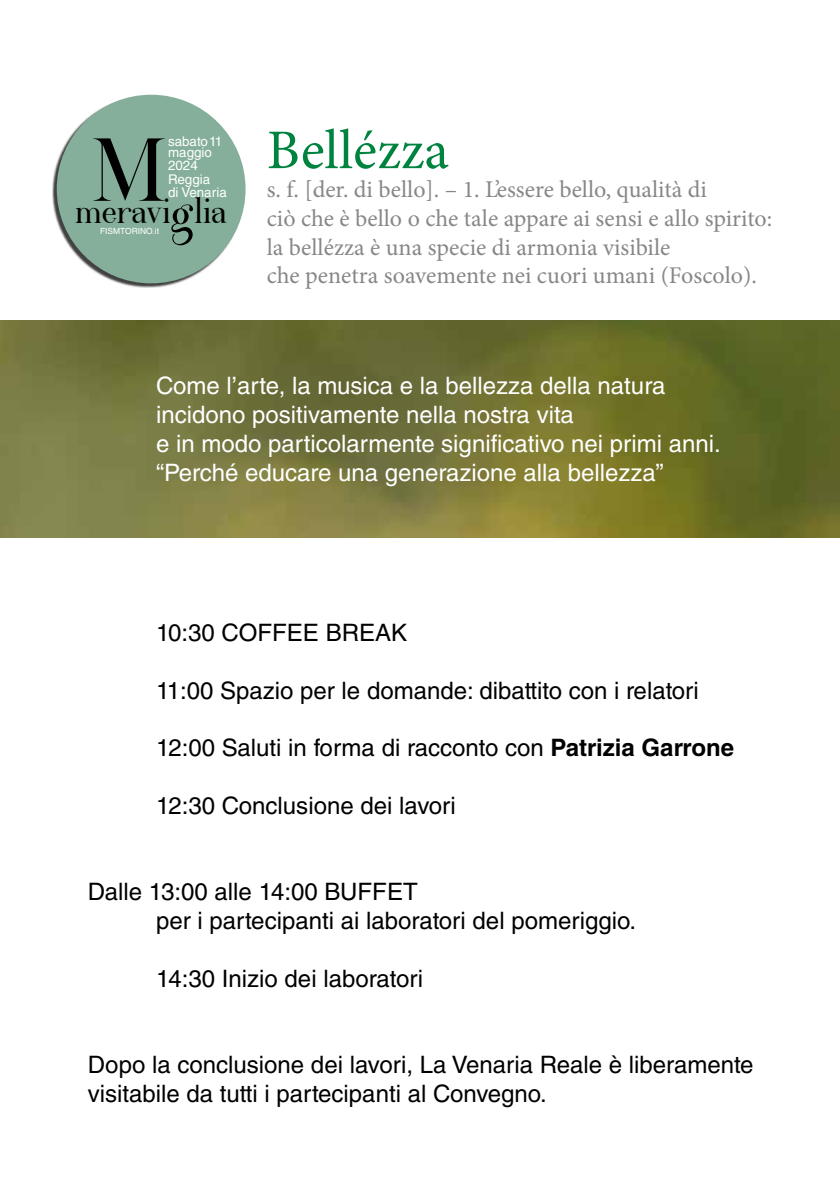
<style>
.page{position:relative;width:840px;height:1191px;background:#fff}
.page>*{position:absolute;margin:0;border:0;box-sizing:border-box;transform-origin:0 0}
.t1{font:56px "Minion Pro";color:#00833f}
.t2{font:37.4px "Athiya";color:#000}
.t3{font:24px/28.8px "Helvetica LT Std";color:#000}
.t4{font:24px/28.8px "Minion Pro";color:#878787}
.t5{font:24px/28.8px "Helvetica LT Std";color:#fff}
.t6{font:13.4px/13.2px "Helvetica LT Std";color:#fff}
.t7{font:8.4px "Helvetica LT Std";color:#fff}
.s1{font-size:55.8px}
.s2{font-weight:700}
</style>
<div class="page">
<img style="left:0;top:320px;width:839px;height:217px">
<div style="left:52px;top:96px;width:192px;height:192px;background:#000;opacity:.75"></div>
<div style="left:57px;top:95px;width:188px;height:188px;background:#85af9a;border-radius:50%"></div>
<p class="t6" style="left:168px;top:135px;width:56px;line-height:11.2px">sabato 11 maggio</p>
<p class="t6" style="left:168px;top:159px;width:60px">2024<br>Reggia<br>di Venaria</p>
<h2 class="t2" style="left:93px;top:189px;width:136px"><sup>M</sup><span class="s1">g</span>lia</h2>
<h2 class="t2" style="left:75px;top:189px;width:97px">meravi</h2>
<p class="t7" style="left:100px;top:226px;width:60px">FISMTORINO.it</p>
<h1 class="t1" style="left:266px;top:113px;width:183px">Bellézza</h1>
<p class="t4" style="left:266px;top:175px;width:507px">s. f. [der. di bello]. – 1. L’essere bello, qualità di<br>ciò che è bello o che tale appare ai sensi e allo spirito: la bellézza è una specie di armonia visibile<br>che penetra soavemente nei cuori umani (Foscolo).</p>
<p class="t5" style="left:156px;top:371px;width:566px">Come l’arte, la musica e la bellezza della natura incidono positivamente nella nostra vita<br>e in modo particolarmente significativo nei primi anni. “Perché educare una generazione alla bellezza”</p>
<p class="t3" style="left:156px;top:618px;width:252px">10:30 COFFEE BREAK</p>
<p class="t3" style="left:156px;top:676px;width:544px">11:00 Spazio per le domande: dibattito con i relatori</p>
<p class="t3" style="left:156px;top:733px;width:579px">12:00 Saluti in forma di racconto con <span class="s2">Patrizia Garrone</span></p>
<p class="t3" style="left:156px;top:791px;width:301px">12:30 Conclusione dei lavori</p>
<p class="t3" style="left:156px;top:877px;width:481px;text-indent:-68px">Dalle 13:00 alle 14:00 BUFFET<br>per i partecipanti ai laboratori del pomeriggio.</p>
<p class="t3" style="left:156px;top:964px;width:268px">14:30 Inizio dei laboratori</p>
<p class="t3" style="left:88px;top:1050px;width:666px">Dopo la conclusione dei lavori, La Venaria Reale è liberamente visitabile da tutti i partecipanti al Convegno.</p>
</div>
